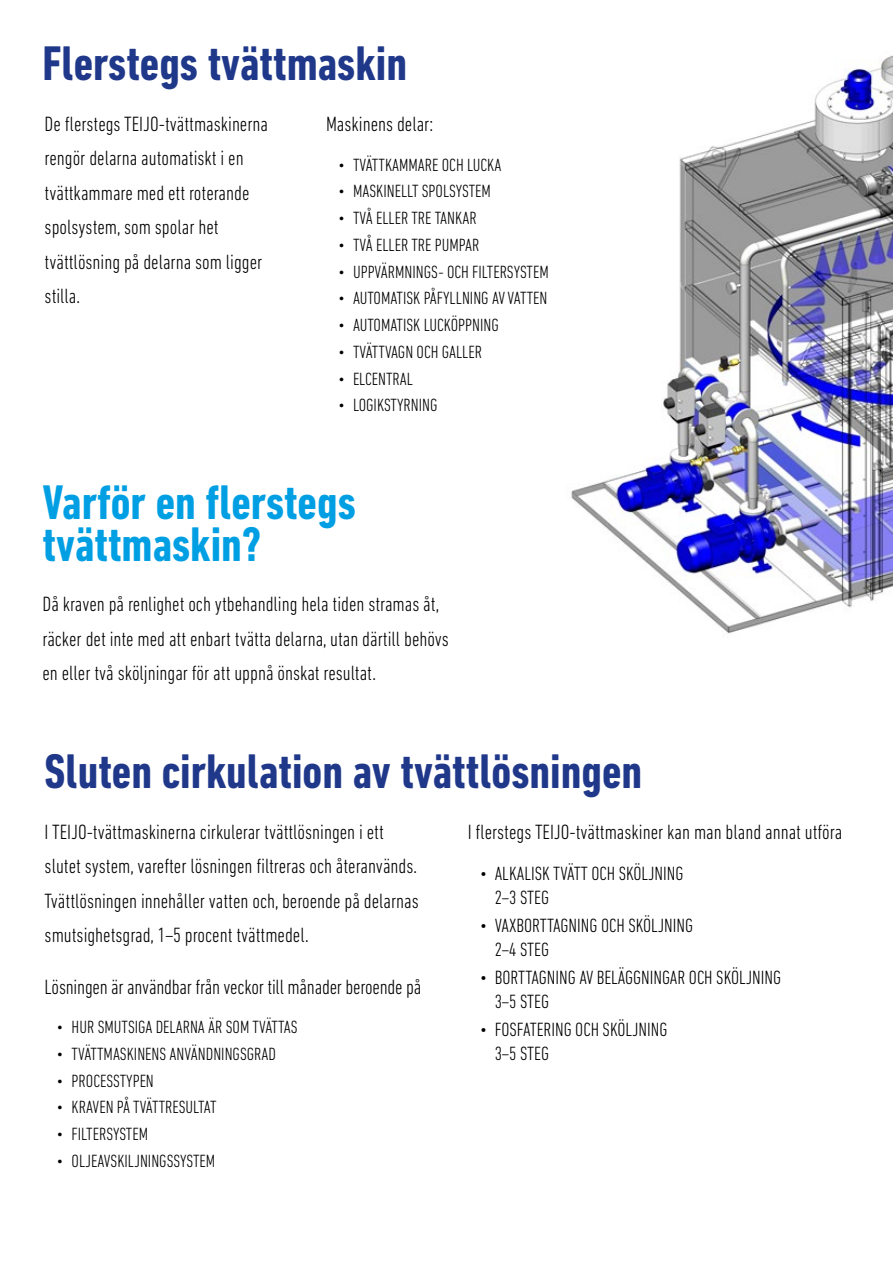
<style>
.page{position:relative;width:893px;height:1263px;background:#fff}
.page>*{position:absolute;margin:0;border:0;box-sizing:border-box;transform-origin:0 0}
.t1{font:700 condensed 49.5px "DIN Next LT Pro";color:#20388a}
.t2{font:700 condensed 49.5px/42px "DIN Next LT Pro";color:#009fe3}
.t3{font:300 condensed 21px/34.5px "DIN Next LT Pro";color:#000}
.t4{font:300 condensed 19.5px/24px "DIN Next LT Pro";color:#000}
.t5{font:300 condensed 18px "DIN Next LT Pro";color:#000}
</style>
<div class="page">
<img style="left:571px;top:55px;width:322px;height:579px">
<h1 class="t1" style="left:43px;top:35px;width:366px">Flerstegs tvättmaskin</h1>
<p class="t3" style="left:45px;top:106px;width:225px">De flerstegs TEIJO-tvättmaskinerna rengör delarna automatiskt i en tvättkammare med ett roterande spolsystem, som spolar het tvättlösning på delarna som ligger stilla.</p>
<p class="t3" style="left:326px;top:106px;width:109px">Maskinens delar:</p>
<p class="t5" style="left:338px;top:154px;width:165px">• TVÄTTKAMMARE OCH LUCKA</p>
<p class="t5" style="left:338px;top:181px;width:154px">• MASKINELLT SPOLSYSTEM</p>
<p class="t5" style="left:338px;top:208px;width:140px">• TVÅ ELLER TRE TANKAR</p>
<p class="t5" style="left:338px;top:234px;width:143px">• TVÅ ELLER TRE PUMPAR</p>
<p class="t5" style="left:338px;top:261px;width:212px">• UPPVÄRMNINGS- OCH FILTERSYSTEM</p>
<p class="t5" style="left:338px;top:288px;width:211px">• AUTOMATISK PÅFYLLNING AV VATTEN</p>
<p class="t5" style="left:338px;top:315px;width:162px">• AUTOMATISK LUCKÖPPNING</p>
<p class="t5" style="left:338px;top:341px;width:145px">• TVÄTTVAGN OCH GALLER</p>
<p class="t5" style="left:338px;top:368px;width:76px">• ELCENTRAL</p>
<p class="t5" style="left:338px;top:395px;width:101px">• LOGIKSTYRNING</p>
<h1 class="t2" style="left:43px;top:481px;width:315px">Varför en flerstegs tvättmaskin?</h1>
<p class="t3" style="left:43px;top:587px;width:408px">Då kraven på renlighet och ytbehandling hela tiden stramas åt, räcker det inte med att enbart tvätta delarna, utan därtill behövs en eller två sköljningar för att uppnå önskat resultat.</p>
<h1 class="t1" style="left:45px;top:743px;width:599px">Sluten cirkulation av tvättlösningen</h1>
<p class="t3" style="left:468px;top:814px;width:376px">I flerstegs TEIJO-tvättmaskiner kan man bland annat utföra</p>
<p class="t4" style="left:495px;top:861px;width:190px;text-indent:-15px">• ALKALISK TVÄTT OCH SKÖLJNING<br>2–3 STEG</p>
<p class="t4" style="left:495px;top:913px;width:200px;text-indent:-15px">• VAXBORTTAGNING OCH SKÖLJNING<br>2–4 STEG</p>
<p class="t4" style="left:495px;top:965px;width:288px;text-indent:-15px">• BORTTAGNING AV BELÄGGNINGAR OCH SKÖLJNING<br>3–5 STEG</p>
<p class="t4" style="left:495px;top:1018px;width:174px;text-indent:-15px">• FOSFATERING OCH SKÖLJNING<br>3–5 STEG</p>
<p class="t3" style="left:45px;top:814px;width:376px">I TEIJO-tvättmaskinerna cirkulerar tvättlösningen i ett slutet system, varefter lösningen filtreras och återanvänds.<br>Tvättlösningen innehåller vatten och, beroende på delarnas smutsighetsgrad, 1–5 procent tvättmedel.</p>
<p class="t3" style="left:45px;top:969px;width:378px">Lösningen är användbar från veckor till månader beroende på</p>
<p class="t5" style="left:57px;top:1017px;width:242px">• HUR SMUTSIGA DELARNA ÄR SOM TVÄTTAS</p>
<p class="t5" style="left:57px;top:1043px;width:221px">• TVÄTTMASKINENS ANVÄNDNINGSGRAD</p>
<p class="t5" style="left:57px;top:1070px;width:99px">• PROCESSTYPEN</p>
<p class="t5" style="left:57px;top:1097px;width:161px">• KRAVEN PÅ TVÄTTRESULTAT</p>
<p class="t5" style="left:57px;top:1124px;width:93px">• FILTERSYSTEM</p>
<p class="t5" style="left:57px;top:1150px;width:160px">• OLJEAVSKILJNINGSSYSTEM</p>
</div>
